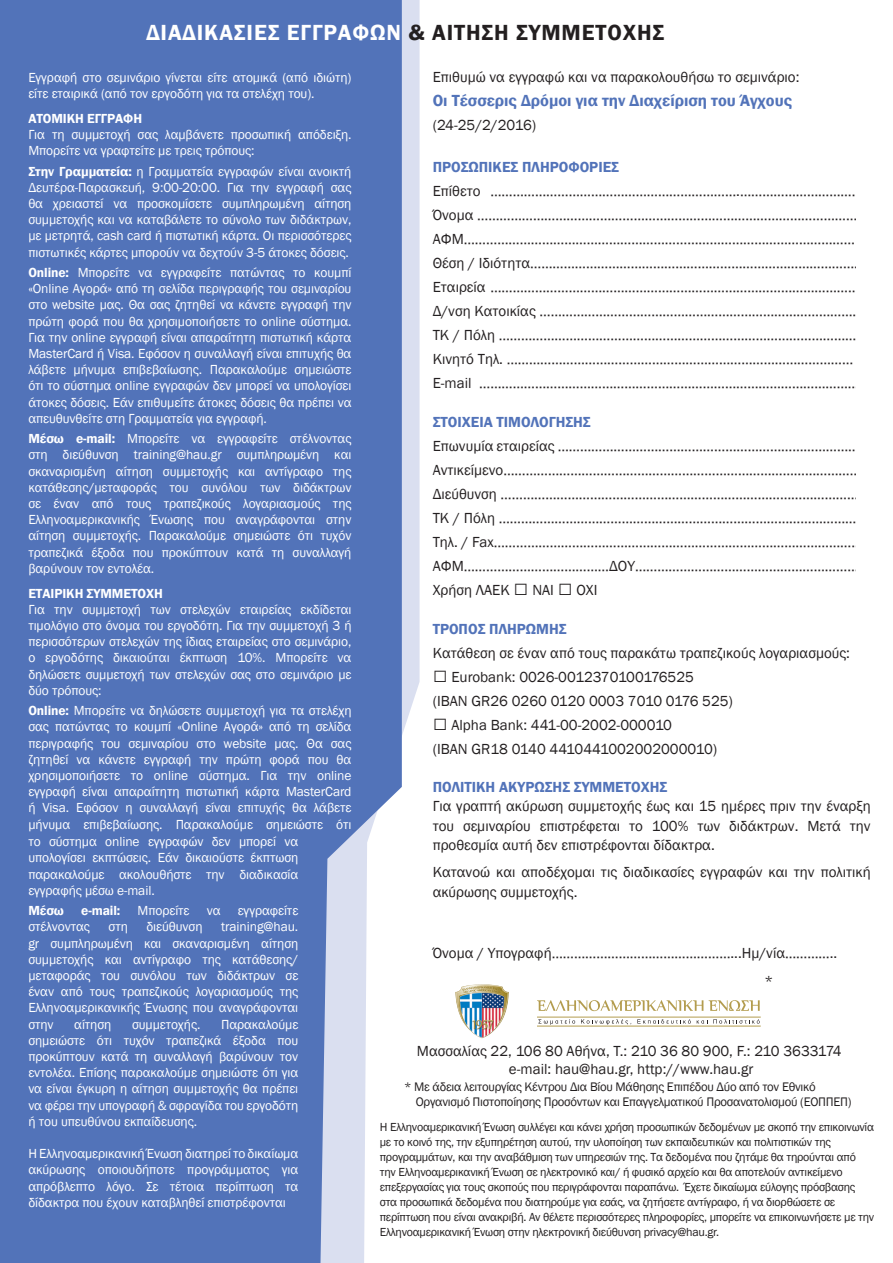
<style>
.page{position:relative;width:893px;height:1263px;background:#fff}
.page>*{position:absolute;margin:0;border:0;box-sizing:border-box;transform-origin:0 0}
.t1{font:600 22.5px "Franklin Gothic";letter-spacing:.04em;color:#fff}
.t2{font:600 16.5px "Franklin Gothic";color:#5273b9}
.t3{font:15px/19.5px "Franklin Gothic";color:#231f20;text-align:justify}
.t4{font:600 15px "Franklin Gothic";color:#5273b9}
.t5{font:13.5px/16.2px "Franklin Gothic";letter-spacing:-.005em;color:#fff;text-align:justify}
._3333{font:600 13.5px "Franklin Gothic";letter-spacing:-.005em;color:#fff}
.t6{font:12.75px/15px "Franklin Gothic";letter-spacing:-.02em;color:#231f20}
.t7{font:12px/15px "Franklin Gothic";letter-spacing:-.02em;color:#231f20}
.s1{color:#231f20}
.s2{font-weight:600}
</style>
<div class="page">
<div style="left:402px;top:0;width:18px;height:735px;background:#dadff0"></div>
<div style="left:0;top:0;width:402px;height:1263px;background:#5273b9"></div>
<img style="left:455px;top:984px;width:25px;height:53px">
<svg style="left:537px;top:1000px;width:14px;height:11px"></svg>
<svg style="left:560px;top:1000px;width:200px;height:11px"></svg>
<svg style="left:538px;top:1019px;width:37px;height:6px"></svg>
<svg style="left:581px;top:1019px;width:50px;height:6px"></svg>
<svg style="left:637px;top:1019px;width:54px;height:5px"></svg>
<svg style="left:697px;top:1019px;width:63px;height:5px"></svg>
<hr style="left:537px;top:1026px;width:224px;height:1px;background:#b39c4e">
<hr style="left:537px;top:1017px;width:224px;height:1px;background:#b39c4e">
<p class="t1" style="left:146px;top:19px;width:519px">ΔΙΑΔΙΚΑΣΊΕΣ ΕΓΓΡΑΦΏΝ <span class="s1">&amp; ΑΊΤΗΣΗ ΣΥΜΜΕΤΟΧΉΣ</span></p>
<p class="t5" style="left:28px;top:69px;width:325px">Εγγραφή στο σεμινάριο γίνεται είτε ατομικά (από ιδιώτη) είτε εταιρικά (από τον εργοδότη για τα στελέχη του).</p>
<p class="_3333" style="left:28px;top:110px;width:115px">ΑΤΟΜΙΚΗ EΓΓΡΑΦΗ</p>
<p class="t5" style="left:28px;top:127px;width:325px">Για τη συμμετοχή σας λαμβάνετε προσωπική απόδειξη.<br>Μπορείτε να γραφτείτε με τρεις τρόπους:</p>
<p class="t5" style="left:28px;top:163px;width:325px"><span class="s2">Στην Γραμματεία:</span> η Γραμματεία εγγραφών είναι ανοικτή Δευτέρα-Παρασκευή, 9:00-20:00. Για την εγγραφή σας θα χρειαστεί να προσκομίσετε συμπληρωμένη αίτηση συμμετοχής και να καταβάλετε το σύνολο των διδάκτρων, με μετρητά, cash card ή πιστωτική κάρτα. Οι περισσότερες πιστωτικές κάρτες μπορούν να δεχτούν 3-5 άτοκες δόσεις.</p>
<p class="t5" style="left:28px;top:265px;width:325px"><span class="s2">Online:</span> Μπορείτε να εγγραφείτε πατώντας το κουμπί «Online Αγορά» από τη σελίδα περιγραφής του σεμιναρίου στο website μας. Θα σας ζητηθεί να κάνετε εγγραφή την πρώτη φορά που θα χρησιμοποιήσετε το online σύστημα.<br>Για την online εγγραφή είναι απαραίτητη πιστωτική κάρτα MasterCard ή Visa. Εφόσον η συναλλαγή είναι επιτυχής θα λάβετε μήνυμα επιβεβαίωσης. Παρακαλούμε σημειώστε ότι το σύστημα online εγγραφών δεν μπορεί να υπολογίσει άτοκες δόσεις. Εάν επιθυμείτε άτοκες δόσεις θα πρέπει να απευθυνθείτε στη Γραμματεία για εγγραφή.</p>
<p class="t5" style="left:28px;top:431px;width:325px"><span class="s2">Μέσω e-mail:</span> Μπορείτε να εγγραφείτε στέλνοντας στη διεύθυνση training@hau.gr συμπληρωμένη και σκαναρισμένη αίτηση συμμετοχής και αντίγραφο της κατάθεσης/μεταφοράς του συνόλου των διδάκτρων σε έναν από τους τραπεζικούς λογαριασμούς της Ελληνοαμερικανικής Ένωσης που αναγράφονται στην αίτηση συμμετοχής. Παρακαλούμε σημειώστε ότι τυχόν τραπεζικά έξοδα που προκύπτουν κατά τη συναλλαγή βαρύνουν τον εντολέα.</p>
<p class="_3333" style="left:28px;top:585px;width:136px">ΕΤΑΙΡΙΚΗ ΣΥΜΜΕΤΟΧΗ</p>
<p class="t5" style="left:28px;top:601px;width:325px">Για την συμμετοχή των στελεχών εταιρείας εκδίδεται τιμολόγιο στο όνομα του εργοδότη. Για την συμμετοχή 3 ή περισσότερων στελεχών της ίδιας εταιρείας στο σεμινάριο, ο εργοδότης δικαιούται έκπτωση 10%. Μπορείτε να δηλώσετε συμμετοχή των στελεχών σας στο σεμινάριο με δύο τρόπους:</p>
<p class="t5" style="left:28px;top:703px;width:325px"><span class="s2">Online:</span> Μπορείτε να δηλώσετε συμμετοχή για τα στελέχη σας πατώντας το κουμπί «Online Αγορά» από τη σελίδα περιγραφής του σεμιναρίου στο website μας. Θα σας ζητηθεί να κάνετε εγγραφή την πρώτη φορά που θα χρησιμοποιήσετε το online σύστημα. Για την online εγγραφή είναι απαραίτητη πιστωτική κάρτα MasterCard ή Visa. Εφόσον η συναλλαγή είναι επιτυχής θα λάβετε μήνυμα επιβεβαίωσης. Παρακαλούμε σημειώστε ότι</p>
<p class="t3" style="left:433px;top:68px;width:368px">Επιθυμώ να εγγραφώ και να παρακολουθήσω το σεμινάριο:</p>
<p class="t2" style="left:433px;top:91px;width:361px">Οι Τέσσερις Δρόμοι για την Διαχείριση του Άγχους</p>
<p class="t3" style="left:433px;top:116px;width:105px">(24-25/2/2016)</p>
<p class="t4" style="left:433px;top:158px;width:188px">ΠΡΟΣΩΠΙΚΕΣ ΠΛΗΡΟΦΟΡΙΕΣ</p>
<p class="t3" style="left:433px;top:182px;width:432px">Επίθετο ………………………………………………………….……………………………</p>
<p class="t3" style="left:433px;top:206px;width:426px">Όνομα …………………………………………………………………………………………</p>
<p class="t3" style="left:433px;top:230px;width:424px">ΑΦΜ……………………………………………………………………………………………</p>
<p class="t3" style="left:433px;top:254px;width:434px">Θέση / Ιδιότητα………………………………………………………………………………</p>
<p class="t3" style="left:433px;top:278px;width:428px">Εταιρεία ………………………………………………………………………………………</p>
<p class="t3" style="left:433px;top:302px;width:432px">Δ/νση Κατοικίας ……………………………………………………………………………</p>
<p class="t3" style="left:433px;top:326px;width:436px">ΤΚ / Πόλη ………………………………………………………………………………………</p>
<p class="t3" style="left:433px;top:350px;width:422px">Κινητό Τηλ. …………………………………………………………………………………</p>
<p class="t3" style="left:433px;top:374px;width:439px">E-mail ……………………………………………………………………………………………</p>
<p class="t4" style="left:433px;top:413px;width:160px">ΣΤΟΙΧΕΙΑ ΤΙΜΟΛΟΓΗΣΗΣ</p>
<p class="t3" style="left:433px;top:437px;width:439px">Επωνυμία εταιρείας …………………………………………………………………………</p>
<p class="t3" style="left:433px;top:461px;width:430px">Αντικείμενο……………………………………………………………………………………</p>
<p class="t3" style="left:433px;top:485px;width:438px">Διεύθυνση ………………………………………………………………………………………</p>
<p class="t3" style="left:433px;top:509px;width:425px">ΤΚ / Πόλη ……………………………………………………………………………………</p>
<p class="t3" style="left:433px;top:533px;width:431px">Τηλ. / Fax………………………………………………………………………………………</p>
<p class="t3" style="left:433px;top:557px;width:438px">ΑΦΜ…………………………………ΔΟΥ………………………………………………………</p>
<p class="t3" style="left:433px;top:581px;width:79px">Χρήση ΛΑΕΚ</p>
<p class="t3" style="left:532px;top:581px;width:20px">ΝΑΙ</p>
<p class="t3" style="left:576px;top:581px;width:23px">ΟΧΙ</p>
<p class="t4" style="left:433px;top:620px;width:135px">ΤΡΟΠΟΣ ΠΛΗΡΩΜΗΣ</p>
<p class="t3" style="left:433px;top:644px;width:419px">Κατάθεση σε έναν από τους παρακάτω τραπεζικούς λογαριασμούς:</p>
<p class="t3" style="left:451px;top:668px;width:239px">Eurobank: 0026-0012370100176525</p>
<p class="t3" style="left:433px;top:692px;width:302px">(IBAN GR26 0260 0120 0003 7010 0176 525)</p>
<p class="t3" style="left:451px;top:716px;width:217px">Alpha Bank: 441-00-2002-000010</p>
<p class="t3" style="left:433px;top:740px;width:286px">(IBAN GR18 0140 4410441002002000010)</p>
<p class="t4" style="left:433px;top:778px;width:236px">ΠΟΛΙΤΙΚΗ ΑΚΥΡΩΣΗΣ ΣΥΜΜΕΤΟΧΗΣ</p>
<p class="t3" style="left:433px;top:797px;width:439px">Για γραπτή ακύρωση συμμετοχής έως και 15 ημέρες πριν την έναρξη του σεμιναρίου επιστρέφεται το 100% των διδάκτρων. Μετά την προθεσμία αυτή δεν επιστρέφονται δίδακτρα.</p>
<p class="t3" style="left:433px;top:863px;width:439px">Κατανοώ και αποδέχομαι τις διαδικασίες εγγραφών και την πολιτική ακύρωσης συμμετοχής.</p>
<p class="t5" style="left:28px;top:834px;width:271px">το σύστημα online εγγραφών δεν μπορεί να υπολογίσει εκπτώσεις. Εάν δικαιούστε έκπτωση παρακαλούμε ακολουθήστε την διαδικασία εγγραφής μέσω e-mail.</p>
<p class="_3333" style="left:28px;top:902px;width:37px">Μέσω</p>
<p class="_3333" style="left:81px;top:902px;width:41px">e-mail:</p>
<p class="t5" style="left:138px;top:903px;width:54px">Μπορείτε</p>
<p class="t5" style="left:207px;top:903px;width:15px">να</p>
<p class="t5" style="left:238px;top:903px;width:62px">εγγραφείτε</p>
<p class="t5" style="left:28px;top:919px;width:63px">στέλνοντας</p>
<p class="t5" style="left:109px;top:919px;width:21px">στη</p>
<p class="t5" style="left:146px;top:919px;width:58px">διεύθυνση</p>
<p class="t5" style="left:28px;top:919px;width:271px;text-indent:193px">training@hau. gr συμπληρωμένη και σκαναρισμένη αίτηση συμμετοχής και αντίγραφο της κατάθεσης/ μεταφοράς του συνόλου των διδάκτρων σε έναν από τους τραπεζικούς λογαριασμούς της Ελληνοαμερικανικής Ένωσης που αναγράφονται στην</p>
<p class="t3" style="left:433px;top:944px;width:406px">Όνομα / Υπογραφή…………………………………………...Ημ/νία…………..</p>
<p class="t3" style="left:764px;top:972px;width:10px">*</p>
<p class="t5" style="left:28px;top:1016px;width:272px;text-indent:193px">Παρακαλούμε σημειώστε ότι τυχόν τραπεζικά έξοδα που προκύπτουν κατά τη συναλλαγή βαρύνουν τον εντολέα. Επίσης παρακαλούμε σημειώστε ότι για να είναι έγκυρη η αίτηση συμμετοχής θα πρέπει να φέρει την υπογραφή &amp; σφραγίδα του εργοδότη ή του υπευθύνου εκπαίδευσης.</p>
<p class="t5" style="left:28px;top:1146px;width:271px">Η Ελληνοαμερικανική Ένωση διατηρεί το δικαίωμα ακύρωσης οποιουδήποτε προγράμματος για απρόβλεπτο λόγο. Σε τέτοια περίπτωση τα δίδακτρα που έχουν καταβληθεί επιστρέφονται</p>
<p class="t5" style="left:74px;top:1016px;width:39px">αίτηση</p>
<p class="t5" style="left:132px;top:1016px;width:70px">συμμετοχής.</p>
<p class="t3" style="left:417px;top:1041px;width:426px">Mασσαλίας 22, 106 80 Aθήνα, T.: 210 36 80 900, F.: 210 3633174</p>
<p class="t3" style="left:509px;top:1059px;width:246px">e-mail: hau@hau.gr, http://www.hau.gr</p>
<p class="t6" style="left:416px;top:1079px;width:437px;text-indent:-12px">* Με άδεια λειτουργίας Κέντρου Δια Βίου Μάθησης Επιπέδου Δύο από τον Εθνικό<br>Οργανισμό Πιστοποίησης Προσόντων και Επαγγελματικού Προσανατολισμού (ΕΟΠΠΕΠ)</p>
<p class="t7" style="left:380px;top:1119px;width:496px">Η Ελληνοαμερικανική Ένωση συλλέγει και κάνει χρήση προσωπικών δεδομένων με σκοπό την επικοινωνία με το κοινό της, την εξυπηρέτηση αυτού, την υλοποίηση των εκπαιδευτικών και πολιτιστικών της προγραμμάτων, και την αναβάθμιση των υπηρεσιών της. Τα δεδομένα που ζητάμε θα τηρούνται από την Ελληνοαμερικανική Ένωση σε ηλεκτρονικό και/ ή φυσικό αρχείο και θα αποτελούν αντικείμενο επεξεργασίας για τους σκοπούς που περιγράφονται παραπάνω. Έχετε δικαίωμα εύλογης πρόσβασης στα προσωπικά δεδομένα που διατηρούμε για εσάς, να ζητήσετε αντίγραφο, ή να διορθώσετε σε περίπτωση που είναι ανακριβή. Αν θέλετε περισσότερες πληροφορίες, μπορείτε να επικοινωνήσετε με την Ελληνοαμερικανική Ένωση στην ηλεκτρονική διεύθυνση privacy@hau.gr.</p>
</div>
